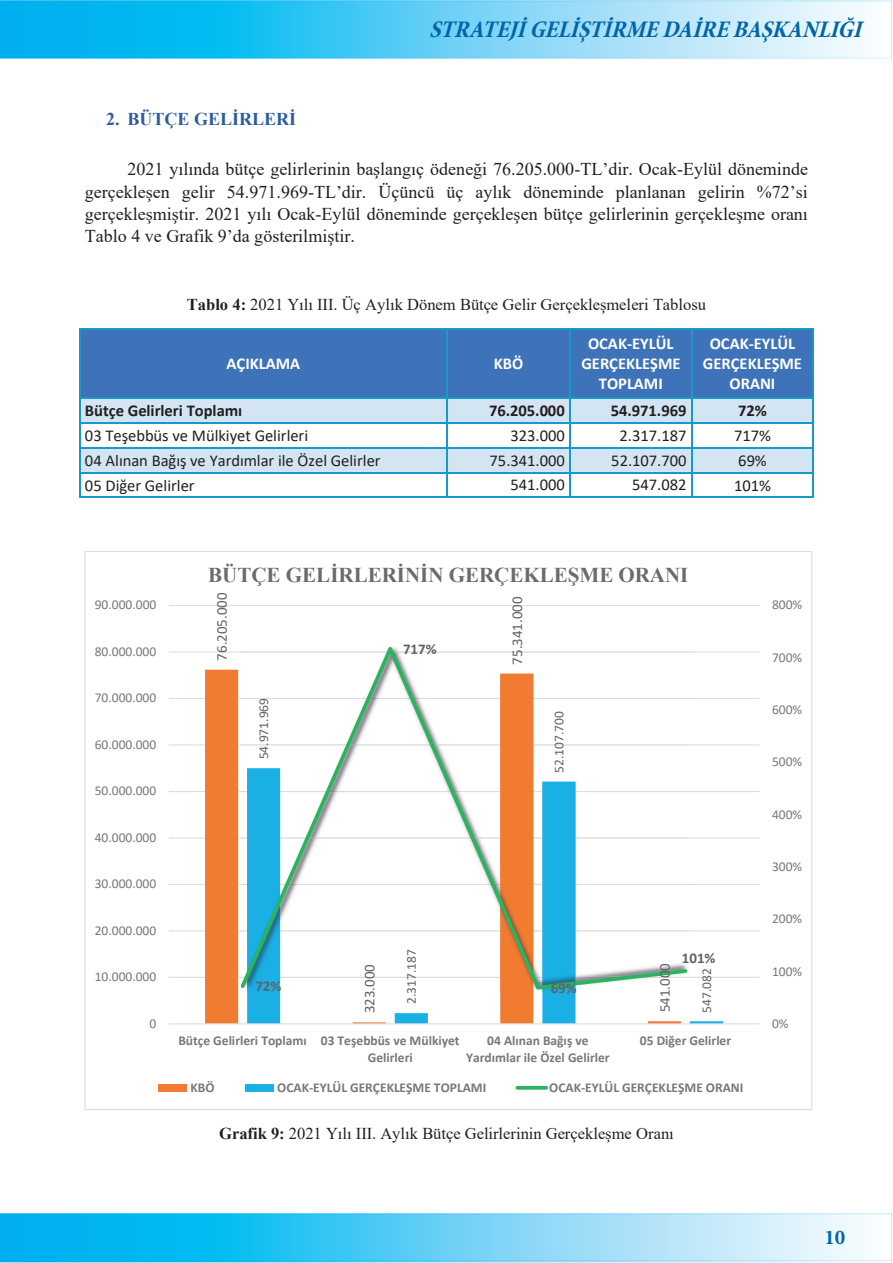
<style>
.page{position:relative;width:893px;height:1263px;background:#fff}
.page>*{position:absolute;margin:0;border:0;box-sizing:border-box;transform-origin:0 0}
.t1{font:italic 700 condensed 24px "Minion Pro";color:#0166a5}
.t2{font:700 21px "Times New Roman";color:#6c6b6c}
.t3{font:700 21px "Minion Pro";color:#0166a5}
.t4{font:18px/22.4px "Times New Roman";color:#231f20;text-align:justify}
.t5{font:700 18px "Times New Roman";color:#2c5c9d}
.t6{font:16.5px "Calibri";color:#231f20}
.t7{font:16.5px "Times New Roman";color:#231f20}
.t8{font:700 16.5px/20.1px "Calibri";color:#fff;text-align:center}
.t9{font:700 16.5px "Calibri";letter-spacing:.005em;color:#231f20}
.t10{font:15px "Calibri";color:#636366}
.t11{font:700 15px "Calibri";color:#636366}
.t12{font:700 13.5px/16.5px "Calibri";color:#76787b}
.t13{font:13.5px "Calibri";color:#76787b}
.t14{font:13.5px "Calibri";color:#636366}
.s1{font-weight:700}
</style>
<div class="page">
<svg style="left:0;top:58px;width:893px;height:1px"></svg>
<svg style="left:0;top:0;width:893px;height:58px;background:#69d1f5"></svg>
<svg style="left:0;top:1262px;width:893px;height:1px"></svg>
<svg style="left:0;top:1213px;width:893px;height:49px;background:#69d1f5"></svg>
<div style="left:80px;top:330px;width:366px;height:67px;background:#3e73b9"></div>
<div style="left:448px;top:330px;width:121px;height:67px;background:#3e73b9"></div>
<div style="left:571px;top:330px;width:120px;height:67px;background:#3e73b9"></div>
<div style="left:692px;top:330px;width:120px;height:67px;background:#3e73b9"></div>
<hr style="left:80px;top:328px;width:366px;height:2px;background:#1799cc">
<hr style="left:448px;top:328px;width:121px;height:2px;background:#1799cc">
<hr style="left:571px;top:328px;width:120px;height:2px;background:#1799cc">
<hr style="left:692px;top:328px;width:120px;height:2px;background:#1799cc">
<hr style="left:79px;top:330px;width:1px;height:67px;background:#1799cc">
<hr style="left:446px;top:330px;width:2px;height:67px;background:#1799cc">
<hr style="left:569px;top:330px;width:2px;height:67px;background:#1799cc">
<hr style="left:691px;top:330px;width:1px;height:67px;background:#1799cc">
<hr style="left:812px;top:330px;width:2px;height:67px;background:#1799cc">
<div style="left:80px;top:399px;width:366px;height:23px;background:#d3e5f2"></div>
<div style="left:448px;top:399px;width:121px;height:23px;background:#d3e5f2"></div>
<div style="left:571px;top:399px;width:120px;height:23px;background:#d3e5f2"></div>
<div style="left:692px;top:399px;width:120px;height:23px;background:#d3e5f2"></div>
<hr style="left:80px;top:397px;width:366px;height:2px;background:#1799cc">
<hr style="left:448px;top:397px;width:121px;height:2px;background:#1799cc">
<hr style="left:571px;top:397px;width:120px;height:2px;background:#1799cc">
<hr style="left:692px;top:397px;width:120px;height:2px;background:#1799cc">
<hr style="left:446px;top:399px;width:2px;height:23px;background:#1799cc">
<hr style="left:569px;top:399px;width:2px;height:23px;background:#1799cc">
<hr style="left:812px;top:399px;width:2px;height:23px;background:#1799cc">
<hr style="left:80px;top:422px;width:366px;height:2px;background:#1799cc">
<hr style="left:448px;top:422px;width:121px;height:2px;background:#1799cc">
<hr style="left:571px;top:422px;width:120px;height:2px;background:#1799cc">
<hr style="left:692px;top:422px;width:120px;height:2px;background:#1799cc">
<hr style="left:446px;top:424px;width:2px;height:23px;background:#1799cc">
<hr style="left:569px;top:424px;width:2px;height:23px;background:#1799cc">
<hr style="left:812px;top:424px;width:2px;height:23px;background:#1799cc">
<div style="left:80px;top:449px;width:366px;height:24px;background:#d3e5f2"></div>
<div style="left:448px;top:449px;width:121px;height:24px;background:#d3e5f2"></div>
<div style="left:571px;top:449px;width:120px;height:24px;background:#d3e5f2"></div>
<div style="left:692px;top:449px;width:120px;height:24px;background:#d3e5f2"></div>
<hr style="left:80px;top:447px;width:366px;height:2px;background:#1799cc">
<hr style="left:448px;top:447px;width:121px;height:2px;background:#1799cc">
<hr style="left:571px;top:447px;width:120px;height:2px;background:#1799cc">
<hr style="left:692px;top:447px;width:120px;height:2px;background:#1799cc">
<hr style="left:446px;top:449px;width:2px;height:24px;background:#1799cc">
<hr style="left:569px;top:449px;width:2px;height:24px;background:#1799cc">
<hr style="left:812px;top:449px;width:2px;height:24px;background:#1799cc">
<hr style="left:80px;top:473px;width:366px;height:1px;background:#1799cc">
<hr style="left:448px;top:473px;width:121px;height:1px;background:#1799cc">
<hr style="left:571px;top:473px;width:120px;height:1px;background:#1799cc">
<hr style="left:692px;top:473px;width:120px;height:1px;background:#1799cc">
<svg style="left:79px;top:397px;width:1px;height:101px"></svg>
<hr style="left:80px;top:497px;width:366px;height:1px;background:#1799cc">
<hr style="left:446px;top:474px;width:2px;height:23px;background:#1799cc">
<hr style="left:448px;top:497px;width:121px;height:1px;background:#1799cc">
<hr style="left:569px;top:474px;width:2px;height:23px;background:#1799cc">
<hr style="left:571px;top:497px;width:120px;height:1px;background:#1799cc">
<svg style="left:691px;top:397px;width:1px;height:101px"></svg>
<hr style="left:692px;top:497px;width:120px;height:1px;background:#1799cc">
<hr style="left:812px;top:474px;width:2px;height:23px;background:#1799cc">
<hr style="left:169px;top:977px;width:590px;height:1px;background:#dcdddf">
<hr style="left:169px;top:930px;width:590px;height:1px;background:#dcdddf">
<hr style="left:169px;top:884px;width:590px;height:1px;background:#dcdddf">
<hr style="left:169px;top:837px;width:590px;height:1px;background:#dcdddf">
<hr style="left:169px;top:791px;width:590px;height:1px;background:#dcdddf">
<hr style="left:169px;top:744px;width:590px;height:1px;background:#dcdddf">
<hr style="left:169px;top:698px;width:590px;height:1px;background:#dcdddf">
<hr style="left:169px;top:651px;width:590px;height:2px;background:#dcdddf">
<hr style="left:169px;top:605px;width:590px;height:1px;background:#dcdddf">
<div style="left:205px;top:670px;width:34px;height:353px;background:#f17b31"></div>
<svg style="left:247px;top:837px;width:476px;height:186px"></svg>
<hr style="left:169px;top:1023px;width:590px;height:1px;background:#dcdddf">
<svg style="left:238px;top:647px;width:452px;height:345px"></svg>
<div style="left:159px;top:1084px;width:28px;height:7px;background:#f17b31"></div>
<div style="left:245px;top:1084px;width:29px;height:7px;background:#1aafe5"></div>
<svg style="left:517px;top:1086px;width:29px;height:4px"></svg>
<h1 class="t1" style="left:429px;top:12px;width:442px">STRATEJİGELİŞTİRMEDAİREBAŞKANLIĞI</h1>
<p class="t5" style="left:106px;top:106px;width:191px">2. BÜTÇE GELİRLERİ</p>
<p class="t4" style="left:85px;top:157px;width:725px;text-indent:43px">2021 yılında bütçe gelirlerinin başlangıç ödeneği 76.205.000-TL’dir. Ocak-Eylül döneminde gerçekleşen gelir 54.971.969-TL’dir. Üçüncü üç aylık döneminde planlanan gelirin %72’si gerçekleşmiştir. 2021 yılı Ocak-Eylül döneminde gerçekleşen bütçe gelirlerinin gerçekleşme oranı Tablo 4 ve Grafik 9’da gösterilmiştir.</p>
<p class="t7" style="left:187px;top:292px;width:521px"><span class="s1">Tablo 4:</span> 2021 Yılı III. Üç Aylık Dönem Bütçe Gelir Gerçekleşmeleri Tablosu</p>
<p class="t8" style="left:226px;top:353px;width:75px">AÇIKLAMA</p>
<p class="t8" style="left:494px;top:353px;width:31px">KBÖ</p>
<p class="t8" style="left:581px;top:333px;width:101px">OCAK-EYLÜL<br>GERÇEKLEŞME<br>TOPLAMI</p>
<p class="t8" style="left:703px;top:333px;width:101px">OCAK-EYLÜL<br>GERÇEKLEŞME<br>ORANI</p>
<p class="t9" style="left:85px;top:399px;width:159px">Bütçe Gelirleri Toplamı</p>
<p class="t9" style="left:489px;top:399px;width:77px">76.205.000</p>
<p class="t9" style="left:611px;top:399px;width:77px">54.971.969</p>
<p class="t9" style="left:738px;top:399px;width:30px">72%</p>
<p class="t6" style="left:85px;top:424px;width:225px">03 Teşebbüs ve Mülkiyet Gelirleri</p>
<p class="t6" style="left:510px;top:424px;width:56px">323.000</p>
<p class="t6" style="left:619px;top:424px;width:69px">2.317.187</p>
<p class="t6" style="left:734px;top:424px;width:39px">717%</p>
<p class="t6" style="left:85px;top:449px;width:297px">04 Alınan Bağış ve Yardımlar ile Özel Gelirler</p>
<p class="t6" style="left:489px;top:449px;width:77px">75.341.000</p>
<p class="t6" style="left:611px;top:449px;width:77px">52.107.700</p>
<p class="t6" style="left:738px;top:449px;width:30px">69%</p>
<p class="t6" style="left:85px;top:474px;width:111px">05 Diğer Gelirler</p>
<p class="t6" style="left:510px;top:473px;width:56px">541.000</p>
<p class="t6" style="left:632px;top:473px;width:56px">547.082</p>
<p class="t6" style="left:734px;top:474px;width:39px">101%</p>
<p class="t13" style="left:95px;top:595px;width:63px">90.000.000</p>
<p class="t13" style="left:95px;top:642px;width:63px">80.000.000</p>
<p class="t13" style="left:95px;top:689px;width:63px">70.000.000</p>
<p class="t13" style="left:95px;top:735px;width:63px">60.000.000</p>
<p class="t13" style="left:95px;top:781px;width:63px">50.000.000</p>
<p class="t13" style="left:95px;top:828px;width:63px">40.000.000</p>
<p class="t13" style="left:95px;top:874px;width:63px">30.000.000</p>
<p class="t13" style="left:95px;top:921px;width:63px">20.000.000</p>
<p class="t13" style="left:95px;top:967px;width:63px">10.000.000</p>
<p class="t13" style="left:149px;top:1014px;width:8px">0</p>
<p class="t2" style="left:208px;top:560px;width:482px">BÜTÇE GELİRLERİNİN GERÇEKLEŞME ORANI</p>
<p class="t10" style="left:211px;top:660px;width:70px;rotate:-90deg">76.205.000</p>
<p class="t14" style="left:254px;top:759px;width:63px;rotate:-90deg">54.971.969</p>
<p class="t11" style="left:255px;top:976px;width:28px">72%</p>
<p class="t11" style="left:403px;top:638px;width:35px">717%</p>
<p class="t10" style="left:359px;top:1013px;width:51px;rotate:-90deg">323.000</p>
<p class="t14" style="left:402px;top:1004px;width:56px;rotate:-90deg">2.317.187</p>
<p class="t10" style="left:507px;top:664px;width:70px;rotate:-90deg">75.341.000</p>
<p class="t14" style="left:550px;top:773px;width:63px;rotate:-90deg">52.107.700</p>
<p class="t11" style="left:551px;top:977px;width:28px">69%</p>
<p class="t10" style="left:654px;top:1012px;width:51px;rotate:-90deg">541.000</p>
<p class="t11" style="left:682px;top:947px;width:35px">101%</p>
<p class="t14" style="left:697px;top:1012px;width:46px;rotate:-90deg">547.082</p>
<p class="t12" style="left:368px;top:1032px;width:93px;text-indent:-189px">Bütçe Gelirleri Toplamı 03 Teşebbüs ve Mülkiyet<br>Gelirleri</p>
<p class="t12" style="left:466px;top:1032px;width:145px;text-align:center">04 Alınan Bağış ve<br>Yardımlar ile Özel Gelirler</p>
<p class="t12" style="left:640px;top:1032px;width:93px">05 Diğer Gelirler</p>
<p class="t12" style="left:190px;top:1079px;width:26px">KBÖ</p>
<p class="t12" style="left:277px;top:1079px;width:210px">OCAK-EYLÜL GERÇEKLEŞME TOPLAMI</p>
<p class="t12" style="left:549px;top:1079px;width:196px">OCAK-EYLÜL GERÇEKLEŞME ORANI</p>
<p class="t7" style="left:219px;top:1121px;width:456px"><span class="s1">Grafik 9:</span> 2021 Yılı III. Aylık Bütçe Gelirlerinin Gerçekleşme Oranı</p>
<p class="t13" style="left:772px;top:595px;width:32px">800%</p>
<p class="t13" style="left:772px;top:648px;width:32px">700%</p>
<p class="t13" style="left:772px;top:700px;width:32px">600%</p>
<p class="t13" style="left:772px;top:752px;width:32px">500%</p>
<p class="t13" style="left:772px;top:805px;width:32px">400%</p>
<p class="t13" style="left:772px;top:857px;width:32px">300%</p>
<p class="t13" style="left:772px;top:909px;width:32px">200%</p>
<p class="t13" style="left:772px;top:962px;width:32px">100%</p>
<p class="t13" style="left:772px;top:1014px;width:18px">0%</p>
<p class="t3" style="left:824px;top:1223px;width:22px">10</p>
</div>
